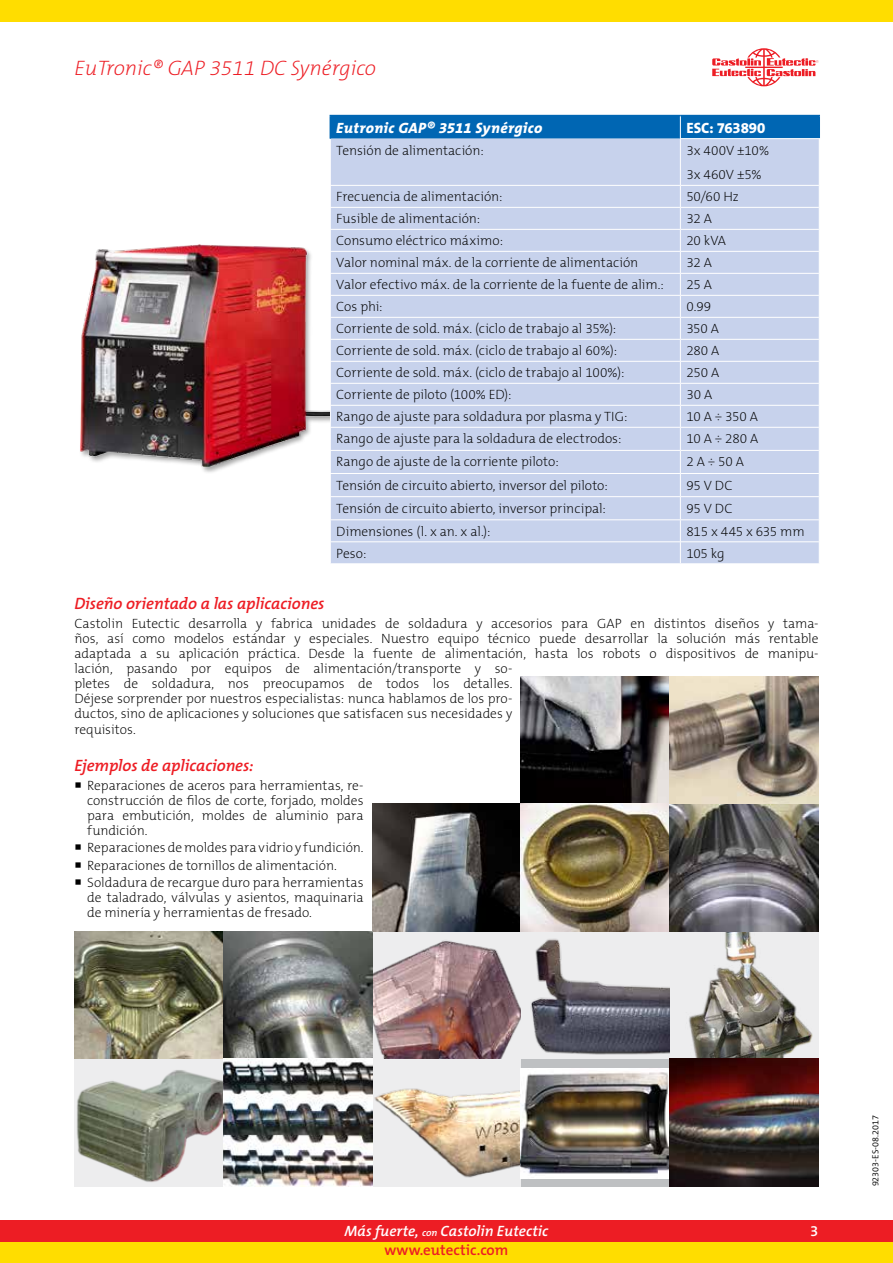
<style>
.page{position:relative;width:893px;height:1263px;background:#fff}
.page>*{position:absolute;margin:0;border:0;box-sizing:border-box;transform-origin:0 0}
.t1{font:italic 200 21px "The Mix B W2";color:#ed1d24}
.t2{font:italic 600 16.5px "The Mix B W6";letter-spacing:-.005em;color:#ed1d24}
.t3{font:italic 600 15px "The Mix B W6";color:#fff}
.t4{font:italic 800 15px "The Mix B W8";letter-spacing:.025em;color:#fff}
.t5{font:600 15px "The Mix B W6";color:#ed1d24}
.t6{font:800 15px "The Mix B W8";color:#fff}
.t7{font:600 15px "The Mix B W6";color:#fff}
.t8{font:200 13.5px/15.1px "The Mix B W2";letter-spacing:-.005em;color:#000}
.t9{font:200 13.5px "The Mix B W2";letter-spacing:-.025em;color:#000}
.t10{font:300 9px "The Mix B W4";color:#000}
.s1{font-size:10.05px}
</style>
<div class="page">
<svg style="left:712px;top:48px;width:107px;height:38px"></svg>
<div style="left:1px;top:0;width:892px;height:21px;background:#fd0"></div>
<div style="left:0;top:1242px;width:893px;height:21px;background:#fd0"></div>
<div style="left:0;top:1220px;width:893px;height:22px;background:#ed1d24"></div>
<div style="left:331px;top:139px;width:488px;height:424px;background:#c7d2ec"></div>
<hr style="left:680px;top:139px;width:1px;height:46px;background:#fff">
<hr style="left:330px;top:185px;width:351px;height:1px;background:#fff">
<hr style="left:330px;top:207px;width:351px;height:1px;background:#fff">
<hr style="left:330px;top:229px;width:351px;height:1px;background:#fff">
<hr style="left:330px;top:251px;width:351px;height:1px;background:#fff">
<hr style="left:330px;top:273px;width:351px;height:1px;background:#fff">
<hr style="left:330px;top:295px;width:351px;height:1px;background:#fff">
<hr style="left:330px;top:473px;width:351px;height:1px;background:#fff">
<hr style="left:330px;top:361px;width:351px;height:1px;background:#fff">
<hr style="left:330px;top:317px;width:351px;height:1px;background:#fff">
<hr style="left:330px;top:339px;width:351px;height:1px;background:#fff">
<hr style="left:330px;top:383px;width:351px;height:1px;background:#fff">
<hr style="left:330px;top:427px;width:351px;height:1px;background:#fff">
<hr style="left:330px;top:450px;width:351px;height:1px;background:#fff">
<hr style="left:330px;top:405px;width:351px;height:1px;background:#fff">
<hr style="left:330px;top:496px;width:351px;height:1px;background:#fff">
<hr style="left:330px;top:519px;width:351px;height:1px;background:#fff">
<hr style="left:330px;top:541px;width:350px;height:1px;background:#fff">
<hr style="left:330px;top:115px;width:350px;height:1px;background:#0066b3">
<hr style="left:818px;top:116px;width:2px;height:22px;background:#0066b3">
<hr style="left:680px;top:115px;width:140px;height:1px;background:#0066b3">
<div style="left:330px;top:116px;width:488px;height:23px;background:#0066b3"></div>
<hr style="left:680px;top:138px;width:140px;height:1px;background:#fff">
<hr style="left:681px;top:185px;width:138px;height:1px;background:#fff">
<hr style="left:681px;top:207px;width:138px;height:1px;background:#fff">
<hr style="left:681px;top:229px;width:138px;height:1px;background:#fff">
<hr style="left:681px;top:251px;width:138px;height:1px;background:#fff">
<hr style="left:681px;top:273px;width:138px;height:1px;background:#fff">
<hr style="left:681px;top:295px;width:138px;height:1px;background:#fff">
<hr style="left:681px;top:317px;width:138px;height:1px;background:#fff">
<hr style="left:681px;top:339px;width:138px;height:1px;background:#fff">
<hr style="left:681px;top:361px;width:138px;height:1px;background:#fff">
<hr style="left:681px;top:383px;width:138px;height:1px;background:#fff">
<hr style="left:681px;top:405px;width:138px;height:1px;background:#fff">
<hr style="left:681px;top:427px;width:138px;height:1px;background:#fff">
<hr style="left:681px;top:450px;width:138px;height:1px;background:#fff">
<hr style="left:681px;top:473px;width:138px;height:1px;background:#fff">
<hr style="left:681px;top:496px;width:138px;height:1px;background:#fff">
<hr style="left:681px;top:519px;width:138px;height:1px;background:#fff">
<hr style="left:680px;top:541px;width:139px;height:1px;background:#fff">
<svg style="left:680px;top:186px;width:1px;height:377px"></svg>
<div style="left:79px;top:243px;width:251px;height:231px;background:#000;opacity:.35"></div>
<img style="left:81px;top:245px;width:249px;height:221px">
<img style="left:670px;top:676px;width:149px;height:510px">
<img style="left:223px;top:931px;width:298px;height:128px">
<img style="left:74px;top:931px;width:149px;height:255px">
<svg style="left:521px;top:931px;width:149px;height:128px;background:#9d9ca2"></svg>
<img style="left:372px;top:804px;width:149px;height:127px">
<img style="left:223px;top:1059px;width:298px;height:127px">
<img style="left:521px;top:676px;width:149px;height:255px">
<div style="left:521px;top:1059px;width:149px;height:127px;background:#bec0c2"></div>
<img style="left:521px;top:1068px;width:149px;height:110px">
<h1 class="t1" style="left:74px;top:56px;width:303px">EuTronic® GAP 3511 DC Synérgico</h1>
<p class="t4" style="left:336px;top:118px;width:208px">Eutronic GAP® 3511 Synérgico</p>
<p class="t6" style="left:686px;top:118px;width:81px">ESC: 763890</p>
<p class="t8" style="left:336px;top:143px;width:149px">Tensión de alimentación:</p>
<p class="t8" style="left:686px;top:138px;width:84px;line-height:24.8px">3x 400V ±10%<br>3x 460V ±5%</p>
<p class="t8" style="left:336px;top:189px;width:168px">Frecuencia de alimentación:</p>
<p class="t8" style="left:686px;top:189px;width:54px">50/60 Hz</p>
<p class="t8" style="left:336px;top:211px;width:145px">Fusible de alimentación:</p>
<p class="t8" style="left:686px;top:211px;width:27px">32 A</p>
<p class="t8" style="left:336px;top:233px;width:168px">Consumo eléctrico máximo:</p>
<p class="t8" style="left:686px;top:233px;width:41px">20 kVA</p>
<p class="t8" style="left:336px;top:255px;width:303px">Valor nominal máx. de la corriente de alimentación</p>
<p class="t8" style="left:686px;top:255px;width:27px">32 A</p>
<p class="t8" style="left:336px;top:277px;width:329px">Valor efectivo máx. de la corriente de la fuente de alim.:</p>
<p class="t8" style="left:686px;top:277px;width:27px">25 A</p>
<p class="t8" style="left:336px;top:299px;width:48px">Cos phi:</p>
<p class="t8" style="left:686px;top:299px;width:26px">0.99</p>
<p class="t8" style="left:336px;top:321px;width:282px">Corriente de sold. máx. (ciclo de trabajo al 35%):</p>
<p class="t8" style="left:686px;top:321px;width:34px">350 A</p>
<p class="t8" style="left:336px;top:343px;width:282px">Corriente de sold. máx. (ciclo de trabajo al 60%):</p>
<p class="t8" style="left:686px;top:343px;width:35px">280 A</p>
<p class="t8" style="left:336px;top:365px;width:290px">Corriente de sold. máx. (ciclo de trabajo al 100%):</p>
<p class="t8" style="left:686px;top:365px;width:34px">250 A</p>
<p class="t8" style="left:336px;top:387px;width:177px">Corriente de piloto (100% ED):</p>
<p class="t8" style="left:686px;top:387px;width:27px">30 A</p>
<p class="t8" style="left:336px;top:409px;width:293px">Rango de ajuste para soldadura por plasma y TIG:</p>
<p class="t8" style="left:686px;top:409px;width:73px">10 A ÷ 350 A</p>
<p class="t8" style="left:336px;top:431px;width:287px">Rango de ajuste para la soldadura de electrodos:</p>
<p class="t8" style="left:686px;top:431px;width:74px">10 A ÷ 280 A</p>
<p class="t8" style="left:336px;top:454px;width:224px">Rango de ajuste de la corriente piloto:</p>
<p class="t8" style="left:686px;top:454px;width:59px">2 A ÷ 50 A</p>
<p class="t8" style="left:336px;top:477px;width:273px">Tensión de circuito abierto, inversor del piloto:</p>
<p class="t8" style="left:686px;top:477px;width:48px">95 V DC</p>
<p class="t8" style="left:336px;top:501px;width:271px">Tensión de circuito abierto, inversor principal:</p>
<p class="t8" style="left:686px;top:501px;width:48px">95 V DC</p>
<p class="t8" style="left:336px;top:524px;width:156px">Dimensiones (l. x an. x al.):</p>
<p class="t9" style="left:686px;top:523px;width:120px">815 x 445 x 635 mm</p>
<p class="t8" style="left:336px;top:546px;width:32px">Peso:</p>
<p class="t8" style="left:686px;top:546px;width:40px">105 kg</p>
<p class="t2" style="left:74px;top:593px;width:252px">Diseño orientado a las aplicaciones</p>
<p class="t8" style="left:74px;top:616px;width:746px">Castolin Eutectic desarrolla y fabrica unidades de soldadura y accesorios para GAP en distintos diseños y tama&shy;ños, así como modelos estándar y especiales. Nuestro equipo técnico puede desarrollar la solución más rentable adaptada a su aplicación práctica. Desde la fuente de alimentación, hasta los robots o dispositivos de manipu&shy;lación, pasando por equipos de alimentación/transporte y so-<br>pletes de soldadura, nos preocupamos de todos los detalles.<br>Déjese sorprender por nuestros especialistas: nunca hablamos de los pro-<br>ductos, sino de aplicaciones y soluciones que satisfacen sus necesidades y<br>requisitos.</p>
<p class="t2" style="left:74px;top:755px;width:181px">Ejemplos de aplicaciones:</p>
<p class="t8" style="left:87px;top:778px;width:278px;text-align:justify">Reparaciones de aceros para herramientas, re&shy;construcción de filos de corte, forjado, moldes para embutición, moldes de aluminio para fundición.</p>
<p class="t8" style="left:87px;top:839px;width:278px;line-height:17.1px">Reparaciones de moldes para vidrio y fundición.<br>Reparaciones de tornillos de alimentación.<br>Soldadura de recargue duro para herramientas</p>
<p class="t8" style="left:87px;top:890px;width:278px">de taladrado, válvulas y asientos, maquinaria de minería y herramientas de fresado.</p>
<p class="t3" style="left:345px;top:1221px;width:205px">Más fuerte, <span class="s1">con</span> Castolin Eutectic</p>
<p class="t7" style="left:810px;top:1221px;width:10px">3</p>
<p class="t5" style="left:385px;top:1241px;width:125px">www.eutectic.com</p>
<p class="t10" style="left:869px;top:1186px;width:73px;rotate:-90deg">92303-ES-08.2017</p>
</div>
